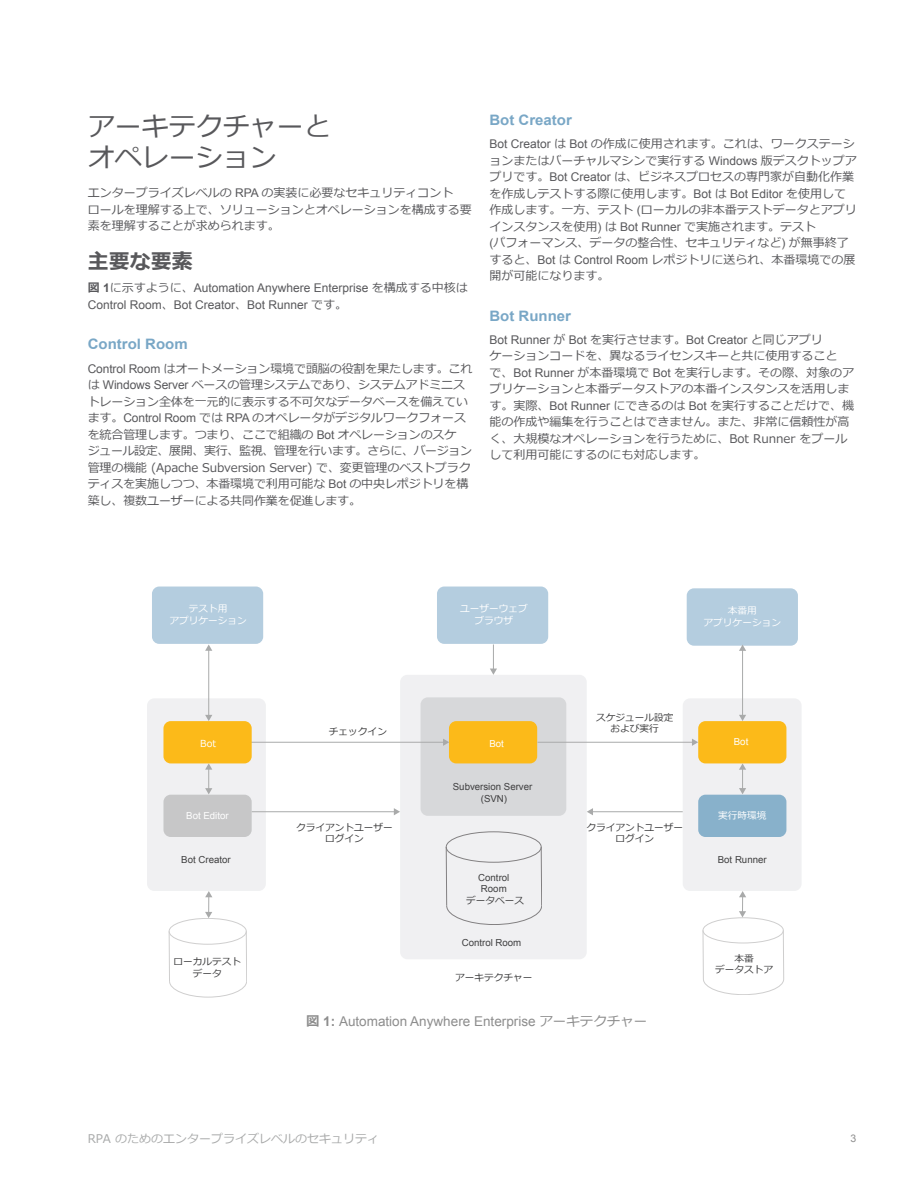
<style>
.page{position:relative;width:918px;height:1188px;background:#fff}
.page>*{position:absolute;margin:0;border:0;box-sizing:border-box;transform-origin:0 0}
.t1{font:27px/31.5px "Meiryo";color:#58585b}
.t2{font:700 21px "Meiryo";color:#58585b}
.t3{font:700 14.4px "Arial";color:#79a7c6;scale:1.04 1}
.t4{font:13.5px "Arial";color:#8d8d8d}
.t5{font:12px/16.5px "Meiryo";color:#58585b}
.t6{font:12px/16.5px "Arial";color:#58585b}
.t7{font:12px "Meiryo";color:#a9aaaa}
.t8{font:10.5px "Arial";color:#8d8d8d}
.t9{font:9.6px/11.6px "Meiryo";color:#3e3e3f;text-align:center}
.t10{font:9.6px/11.6px "Arial";color:#3e3e3f;text-align:center}
.t11{font:9.6px/11.6px "Meiryo";color:#fff;text-align:center}
.t12{font:9.6px "Arial";color:#fff}
.s1{font-family:"Arial"}
.s2{font-family:"Meiryo";font-weight:700}
.s3{font-weight:700}
.s4{font-family:"Meiryo"}
</style>
<div class="page">
<div style="left:152px;top:587px;width:111px;height:57px;background:#b4cddf;border-radius:7px"></div>
<div style="left:437px;top:587px;width:111px;height:57px;background:#b4cddf;border-radius:7px"></div>
<div style="left:687px;top:588px;width:111px;height:58px;background:#b4cddf;border-radius:7px"></div>
<div style="left:683px;top:698px;width:119px;height:193px;background:#f0f0f2;border-radius:7px"></div>
<div style="left:147px;top:698px;width:119px;height:193px;background:#f0f0f2;border-radius:7px"></div>
<div style="left:698px;top:721px;width:88px;height:42px;background:#fcba19;border-radius:7px"></div>
<div style="left:400px;top:675px;width:187px;height:284px;background:#f0f0f2;border-radius:7px"></div>
<div style="left:421px;top:697px;width:145px;height:119px;background:#d1d2d4;border-radius:7px"></div>
<div style="left:449px;top:721px;width:88px;height:42px;background:#fcba19;border-radius:7px"></div>
<hr style="left:208px;top:650px;width:1px;height:66px;background:#a9aaaa">
<svg style="left:205px;top:645px;width:7px;height:6px"></svg>
<svg style="left:205px;top:715px;width:7px;height:6px"></svg>
<svg style="left:205px;top:763px;width:7px;height:31px"></svg>
<div style="left:698px;top:795px;width:88px;height:42px;background:#88b1cb;border-radius:7px"></div>
<svg style="left:739px;top:763px;width:7px;height:31px"></svg>
<svg style="left:205px;top:891px;width:7px;height:27px"></svg>
<hr style="left:742px;top:650px;width:1px;height:66px;background:#a9aaaa">
<svg style="left:739px;top:645px;width:7px;height:6px"></svg>
<svg style="left:739px;top:715px;width:7px;height:6px"></svg>
<svg style="left:490px;top:644px;width:7px;height:31px"></svg>
<hr style="left:592px;top:811px;width:91px;height:1px;background:#a9aaaa">
<svg style="left:587px;top:808px;width:6px;height:7px"></svg>
<hr style="left:250px;top:742px;width:194px;height:1px;background:#a9aaaa">
<svg style="left:443px;top:739px;width:6px;height:7px"></svg>
<hr style="left:252px;top:811px;width:143px;height:1px;background:#a9aaaa">
<svg style="left:394px;top:808px;width:6px;height:7px"></svg>
<hr style="left:538px;top:742px;width:155px;height:1px;background:#a9aaaa">
<svg style="left:692px;top:739px;width:6px;height:7px"></svg>
<div style="left:169px;top:918px;width:78px;height:27px;border:1px solid #a5a4a4;border-radius:50%"></div>
<svg style="left:169px;top:981px;width:78px;height:16px"></svg>
<hr style="left:246px;top:931px;width:1px;height:50px;background:#a5a4a4">
<hr style="left:169px;top:931px;width:1px;height:50px;background:#a5a4a4">
<div style="left:703px;top:917px;width:81px;height:26px;border:1px solid #a5a4a4;border-radius:50%"></div>
<svg style="left:703px;top:979px;width:81px;height:16px"></svg>
<hr style="left:783px;top:930px;width:1px;height:49px;background:#a5a4a4">
<hr style="left:703px;top:930px;width:1px;height:49px;background:#a5a4a4">
<div style="left:446px;top:832px;width:96px;height:31px;border:1px solid #231f20;border-radius:50%"></div>
<svg style="left:446px;top:846px;width:96px;height:79px"></svg>
<svg style="left:739px;top:891px;width:7px;height:26px"></svg>
<div style="left:163px;top:721px;width:89px;height:42px;background:#fcba19;border-radius:7px"></div>
<div style="left:163px;top:795px;width:89px;height:42px;background:#c7c7c8;border-radius:7px"></div>
<h1 class="t1" style="left:88px;top:111px;width:244px">アーキテクチャーとオペレーション</h1>
<p class="t5" style="left:88px;top:185px;width:385px">エンタープライズレベルの <span class="s1">RPA</span> の実装に必要なセキュリティコント<br>ロールを理解する上で、ソリューションとオペレーションを構成する要素を理解することが求められます。</p>
<h2 class="t2" style="left:88px;top:247px;width:106px">主要な要素</h2>
<p class="t6" style="left:88px;top:280px;width:382px"><span class="s2">図</span> <span class="s3">1</span><span class="s4">に示すように、</span>Automation Anywhere Enterprise <span class="s4">を構成する中核は<br></span>Control Room<span class="s4">、</span>Bot Creator<span class="s4">、</span>Bot Runner <span class="s4">です。</span></p>
<p class="t3" style="left:88px;top:335px;width:98px">Control Room</p>
<p class="t5" style="left:88px;top:361px;width:386px"><span class="s1">Control Room</span> はオートメーション環境で頭脳の役割を果たします。これは <span class="s1">Windows Server</span> ベースの管理システムであり、システムアドミニストレーション全体を一元的に表示する不可欠なデータベースを備えています。<span class="s1">Control Room</span> では <span class="s1">RPA</span> のオペレータがデジタルワークフォースを統合管理します。つまり、ここで組織の <span class="s1">Bot</span> オペレーションのスケ<br>ジュール設定、展開、実行、監視、管理を行います。さらに、バージョン管理の機能 (Apache Subversion Server) で、変更管理のベストプラクティスを実施しつつ、本番環境で利用可能な <span class="s1">Bot</span> の中央レポジトリを構築し、複数ユーザーによる共同作業を促進します。</p>
<p class="t3" style="left:489px;top:110px;width:81px">Bot Creator</p>
<p class="t5" style="left:489px;top:136px;width:369px"><span class="s1">Bot Creator</span> は <span class="s1">Bot</span> の作成に使用されます。これは、ワークステーションまたはバーチャルマシンで実行する <span class="s1">Windows</span> 版デスクトップアプリです。<span class="s1">Bot Creator</span> は、ビジネスプロセスの専門家が自動化作業を作成しテストする際に使用します。<span class="s1">Bot</span> は <span class="s1">Bot Editor</span> を使用して作成します。一方、テスト <span class="s1">(</span>ローカルの非本番テストデータとアプリインスタンスを使用<span class="s1">)</span> は <span class="s1">Bot Runner</span> で実施されます。テスト<br><span class="s1">(</span>パフォーマンス、データの整合性、セキュリティなど<span class="s1">)</span> が無事終了すると、<span class="s1">Bot</span> は <span class="s1">Control Room</span> レポジトリに送られ、本番環境での展開が可能になります。</p>
<p class="t3" style="left:489px;top:306px;width:80px">Bot Runner</p>
<p class="t6" style="left:489px;top:332px;width:335px">Bot Runner <span class="s4">が</span> Bot <span class="s4">を実行させます。</span>Bot Creator <span class="s4">と同じアプリ</span></p>
<p class="t5" style="left:489px;top:349px;width:366px">ケーションコードを、異なるライセンスキーと共に使用すること<br>で、<span class="s1">Bot Runner</span> が本番環境で <span class="s1">Bot</span> を実行します。その際、対象のアプリケーションと本番データストアの本番インスタンスを活用します。実際、<span class="s1">Bot Runner</span> にできるのは <span class="s1">Bot</span> を実行することだけで、機能の作成や編集を行うことはできません。また、非常に信頼性が高く、大規模なオペレーションを行うために、Bot Runner をプールして利用可能にするのにも対応します。</p>
<p class="t11" style="left:169px;top:603px;width:79px">テスト用<br>アプリケーション</p>
<p class="t11" style="left:460px;top:603px;width:69px">ユーザーウェブブラウザ</p>
<p class="t11" style="left:704px;top:605px;width:79px">本番用<br>アプリケーション</p>
<p class="t11" style="left:200px;top:738px;width:17px">Bot</p>
<p class="t12" style="left:186px;top:809px;width:44px">Bot Editor</p>
<p class="t9" style="left:329px;top:727px;width:60px">チェックイン</p>
<p class="t9" style="left:596px;top:712px;width:79px">スケジュール設定および実行</p>
<p class="t12" style="left:489px;top:737px;width:16px">Bot</p>
<p class="t12" style="left:734px;top:735px;width:16px">Bot</p>
<p class="t10" style="left:453px;top:781px;width:81px">Subversion Server (SVN)</p>
<p class="t11" style="left:718px;top:811px;width:50px">実行時環境</p>
<p class="t9" style="left:296px;top:822px;width:98px">クライアントユーザーログイン</p>
<p class="t9" style="left:586px;top:822px;width:98px">クライアントユーザーログイン</p>
<p class="t10" style="left:181px;top:854px;width:51px">Bot Creator</p>
<p class="t10" style="left:718px;top:854px;width:50px">Bot Runner</p>
<p class="t10" style="left:478px;top:872px;width:33px;text-align:left">Control<br>Room</p>
<p class="t9" style="left:466px;top:895px;width:60px">データベース</p>
<p class="t10" style="left:462px;top:937px;width:61px">Control Room</p>
<p class="t9" style="left:455px;top:972px;width:79px">アーキテクチャー</p>
<p class="t9" style="left:715px;top:953px;width:60px">本番<br>データストア</p>
<p class="t9" style="left:174px;top:957px;width:69px">ローカルテストデータ</p>
<p class="t4" style="left:306px;top:1012px;width:343px"><span class="s2">図</span> <span class="s3">1:</span> Automation Anywhere Enterprise <span class="s4">アーキテクチャー</span></p>
<p class="t7" style="left:88px;top:1131px;width:293px">RPA のためのエンタープライズレベルのセキュリティ</p>
<p class="t8" style="left:850px;top:1131px;width:7px">3</p>
</div>
